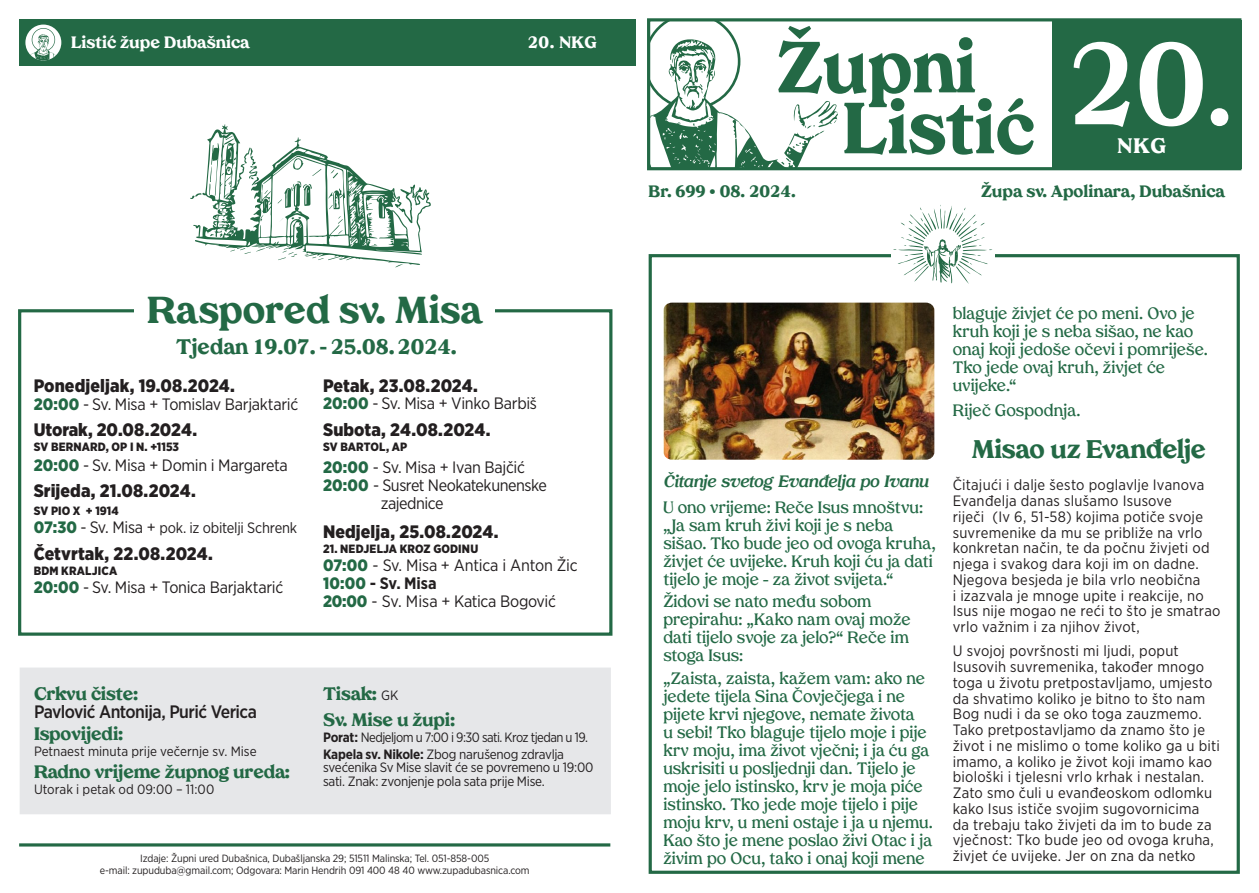
<style>
.page{position:relative;width:1259px;height:893px;background:#fff}
.page>*{position:absolute;margin:0;border:0;box-sizing:border-box;transform-origin:0 0}
.t1{font:700 114.6px "Tropiline";color:#fff}
.t2{font:800 72.15px "Tropiline";color:#236945}
.t3{font:800 37.5px "Tropiline";color:#236945}
.Evandelje{font:800 25.5px "Tropiline";letter-spacing:-.02em;color:#236945}
.Evandelje-2{font:800 21px "Tropiline";color:#236945}
.t4{font:800 21px "Tropiline";color:#fff}
.Evandelje-3{font:900 18px "Gotham Narrow";color:#231f20}
.Evandelje-4{font:800 18px "Tropiline";letter-spacing:-.01em;color:#236945}
.Evandelje-5{font:500 18px "Gotham Narrow";letter-spacing:-.035em;color:#231f20}
.Evandelje-6{font:600 16.5px/18px "Tropiline";letter-spacing:-.005em;color:#236945;scale:.95 1}
.Evandelje-7{font:16.5px/18px "Gotham Narrow";letter-spacing:-.02em;color:#231f20}
.t5{font:800 16.5px "Tropiline";color:#236945}
.Evandelje-8{font:italic 700 16.5px "Tropiline";letter-spacing:-.025em;color:#236945}
.t6{font:800 16.5px "Tropiline";color:#fff}
.Text_1{font:15px/15.8px "Gotham Narrow";letter-spacing:.015em;color:#231f20}
.Evandelje-9{font:15px "Gotham Narrow";letter-spacing:-.015em;color:#231f20}
.Evandelje-10{font:13.5px/16.5px "Gotham Narrow";letter-spacing:-.02em;color:#231f20}
.Evandelje-11{font:13.5px "Gotham Narrow";color:#231f20}
.Evandelje-12{font:900 12px "Gotham Narrow";letter-spacing:.01em;color:#231f20}
.Text_1-2{font:10.5px/12px "Gotham Narrow";letter-spacing:-.01em;color:#231f20;text-align:center}
.s1{font-size:97.8px}
.s2{font-weight:900;color:#236945}
.s3{font-weight:900;font-size:16.5px;color:#236945}
.s4{font-size:16.5px}
.s5{font-weight:700}
.s6{font-family:"Gotham Narrow";font-weight:400;font-size:13.5px;color:#231f20}
</style>
<div class="page">
<div style="left:20px;top:667px;width:591px;height:147px;background:#e6e7e9;border:3px solid #e6e7e9"></div>
<hr style="left:19px;top:843px;width:591px;height:3px;background:#236945">
<div style="left:19px;top:19px;width:616px;height:47px;background:#236945"></div>
<div style="left:25px;top:25px;width:36px;height:35px;background:#fff;border-radius:50%"></div>
<svg style="left:25px;top:28px;width:36px;height:32px"></svg>
<div style="left:648px;top:254px;width:591px;height:620px;border:3px solid #236945"></div>
<div style="left:1052px;top:20px;width:189px;height:149px;background:#236945"></div>
<div style="left:891px;top:237px;width:104px;height:40px;background:#fff"></div>
<img style="left:663px;top:303px;width:271px;height:157px">
<div style="left:18px;top:309px;width:594px;height:327px;border:3px solid #236945"></div>
<div style="left:134px;top:291px;width:360px;height:36px;background:#fff"></div>
<svg style="left:893px;top:205px;width:99px;height:79px"></svg>
<svg style="left:651px;top:22px;width:187px;height:144px"></svg>
<svg style="left:190px;top:124px;width:241px;height:143px"></svg>
<div style="left:647px;top:18px;width:594px;height:152px;border:3px solid #236945"></div>
<p class="t6" style="left:71px;top:33px;width:180px">Listić župe Dubašnica</p>
<p class="t2" style="left:776px;top:25px;width:201px">Župni</p>
<p class="t6" style="left:528px;top:33px;width:70px">20. NKG</p>
<p class="t1" style="left:1067px;top:18px;width:167px">20<span class="s1">.</span></p>
<p class="t4" style="left:1117px;top:134px;width:50px">NKG</p>
<p class="t2" style="left:843px;top:86px;width:193px">Listić</p>
<p class="t3" style="left:147px;top:288px;width:336px">Raspored sv. Misa</p>
<p class="Evandelje-2" style="left:176px;top:334px;width:282px">Tjedan 19.07. - 25.08. 2024.</p>
<p class="Evandelje-3" style="left:34px;top:373px;width:203px">Ponedjeljak, 19.08.2024.</p>
<p class="Evandelje-7" style="left:34px;top:394px;width:266px"><span class="s2">20:00</span> - Sv. Misa + Tomislav Barjaktarić</p>
<p class="Evandelje-3" style="left:34px;top:418px;width:165px">Utorak, 20.08.2024.</p>
<p class="Evandelje-12" style="left:34px;top:439px;width:147px">SV BERNARD, OP I N. +1153</p>
<p class="Evandelje-7" style="left:34px;top:455px;width:256px"><span class="s2">20:00</span> - Sv. Misa + Domin i Margareta</p>
<p class="Evandelje-3" style="left:34px;top:479px;width:164px">Srijeda, 21.08.2024.</p>
<p class="Evandelje-12" style="left:34px;top:503px;width:87px">SV PIO X + 1914</p>
<p class="Evandelje-9" style="left:34px;top:518px;width:265px"><span class="s3">07:30</span> <span class="s4">- Sv. Misa +</span> pok. iz obitelji Schrenk</p>
<p class="Evandelje-3" style="left:34px;top:542px;width:181px">Četvrtak, 22.08.2024.</p>
<p class="Evandelje-12" style="left:34px;top:563px;width:85px">BDM KRALJICA</p>
<p class="Evandelje-7" style="left:34px;top:577px;width:251px"><span class="s2">20:00</span> - Sv. Misa + Tonica Barjaktarić</p>
<p class="Evandelje-3" style="left:323px;top:373px;width:156px">Petak, 23.08.2024.</p>
<p class="Evandelje-7" style="left:323px;top:394px;width:215px"><span class="s2">20:00</span> - Sv. Misa + Vinko Barbiš</p>
<p class="Evandelje-3" style="left:323px;top:418px;width:169px">Subota, 24.08.2024.</p>
<p class="Evandelje-12" style="left:323px;top:439px;width:86px">SV BARTOL, AP</p>
<p class="Evandelje-7" style="left:323px;top:458px;width:203px"><span class="s2">20:00</span> - Sv. Misa + Ivan Bajčić</p>
<p class="Evandelje-7" style="left:323px;top:476px;width:225px"><span class="s2">20:00</span> - Susret Neokatekunenske</p>
<p class="Evandelje-7" style="left:381px;top:494px;width:64px">zajednice</p>
<p class="Evandelje-3" style="left:323px;top:520px;width:177px">Nedjelja, 25.08.2024.</p>
<p class="Evandelje-12" style="left:323px;top:541px;width:157px">21. NEDJELJA KROZ GODINU</p>
<p class="Evandelje-7" style="left:323px;top:556px;width:256px"><span class="s2">07:00</span> - Sv. Misa + Antica i Anton Žic<br><span class="s2">10:00</span> <span class="s5">- Sv. Misa<br></span><span class="s2">20:00</span> - Sv. Misa + Katica Bogović</p>
<p class="Evandelje-4" style="left:34px;top:683px;width:106px">Crkvu čiste:</p>
<p class="Evandelje-5" style="left:34px;top:701px;width:224px">Pavlović Antonija, Purić Verica</p>
<p class="Evandelje-4" style="left:34px;top:723px;width:91px">Ispovijedi:</p>
<p class="Evandelje-11" style="left:34px;top:743px;width:224px">Petnaest minuta prije večernje sv. Mise</p>
<p class="Evandelje-4" style="left:34px;top:761px;width:257px">Radno vrijeme župnog ureda:</p>
<p class="Evandelje-11" style="left:34px;top:781px;width:182px">Utorak i petak od 09:00 – 11:00</p>
<p class="Evandelje-4" style="left:323px;top:683px;width:77px">Tisak: <span class="s6">GK</span></p>
<p class="Evandelje-4" style="left:323px;top:709px;width:134px">Sv. Mise u župi:</p>
<p class="Evandelje-10" style="left:323px;top:729px;width:266px"><span class="s5">Porat:</span> Nedjeljom u 7:00 i 9:30 sati. Kroz tjedan u 19.<br><span class="s5">Kapela sv. Nikole:</span> Zbog narušenog zdravlja</p>
<p class="Evandelje-10" style="left:323px;top:760px;width:272px;line-height:13.5px">svećenika Sv Mise slavit će se povremeno u 19:00 sati. Znak: zvonjenje pola sata prije Mise.</p>
<p class="Text_1-2" style="left:100px;top:852px;width:431px">Izdaje: Župni ured Dubašnica, Dubašljanska 29; 51511 Malinska; Tel. 051-858-005<br>e-mail: zupuduba@gmail.com; Odgovara: Marin Hendrih 091 400 48 40 www.zupadubasnica.com</p>
<p class="t5" style="left:648px;top:182px;width:149px">Br. 699 • 08. 2024.</p>
<p class="t5" style="left:981px;top:182px;width:245px">Župa sv. Apolinara, Dubašnica</p>
<p class="Evandelje-8" style="left:663px;top:471px;width:266px">Čitanje svetog Evanđelja po Ivanu</p>
<p class="Evandelje-6" style="left:663px;top:498px;width:288px">U ono vrijeme: Reče Isus mnoštvu: „Ja sam kruh živi koji je s neba sišao. Tko bude jeo od ovoga kruha, živjet će uvijeke. Kruh koji ću ja dati tijelo je moje – za život svijeta.“</p>
<p class="Evandelje-6" style="left:663px;top:593px;width:262px">Židovi se nato među sobom prepirahu: „Kako nam ovaj može dati tijelo svoje za jelo?“ Reče im stoga Isus:</p>
<p class="Evandelje-6" style="left:663px;top:669px;width:285px">„Zaista, zaista, kažem vam: ako ne jedete tijela Sina Čovječjega i ne pijete krvi njegove, nemate života<br>u sebi! Tko blaguje tijelo moje i pije krv moju, ima život vječni; i ja ću ga uskrisiti u posljednji dan. Tijelo je moje jelo istinsko, krv je moja piće istinsko. Tko jede moje tijelo i pije moju krv, u meni ostaje i ja u njemu.<br>Kao što je mene poslao živi Otac i ja živim po Ocu, tako i onaj koji mene</p>
<p class="Evandelje-6" style="left:952px;top:304px;width:270px">blaguje živjet će po meni. Ovo je kruh koji je s neba sišao, ne kao onaj koji jedoše očevi i pomriješe.<br>Tko jede ovaj kruh, živjet će uvijeke.“</p>
<p class="Evandelje-6" style="left:952px;top:402px;width:136px">Riječ Gospodnja.</p>
<p class="Evandelje" style="left:971px;top:434px;width:236px">Misao uz Evanđelje</p>
<p class="Text_1" style="left:952px;top:477px;width:269px">Čitajući i dalje šesto poglavlje Ivanova Evanđelja danas slušamo Isusove<br>riječi (Iv 6, 51-58) kojima potiče svoje suvremenike da mu se približe na vrlo konkretan način, te da počnu živjeti od njega i svakog dara koji im on dadne.<br>Njegova besjeda je bila vrlo neobična<br>i izazvala je mnoge upite i reakcije, no Isus nije mogao ne reći to što je smatrao vrlo važnim i za njihov život,</p>
<p class="Text_1" style="left:952px;top:643px;width:269px">U svojoj površnosti mi ljudi, poput Isusovih suvremenika, također mnogo toga u životu pretpostavljamo, umjesto da shvatimo koliko je bitno to što nam Bog nudi i da se oko toga zauzmemo.<br>Tako pretpostavljamo da znamo što je život i ne mislimo o tome koliko ga u biti imamo, a koliko je život koji imamo kao biološki i tjelesni vrlo krhak i nestalan.<br>Zato smo čuli u evanđeoskom odlomku kako Isus ističe svojim sugovornicima<br>da trebaju tako živjeti da im to bude za vječnost: Tko bude jeo od ovoga kruha, živjet će uvijeke. Jer on zna da netko</p>
</div>
